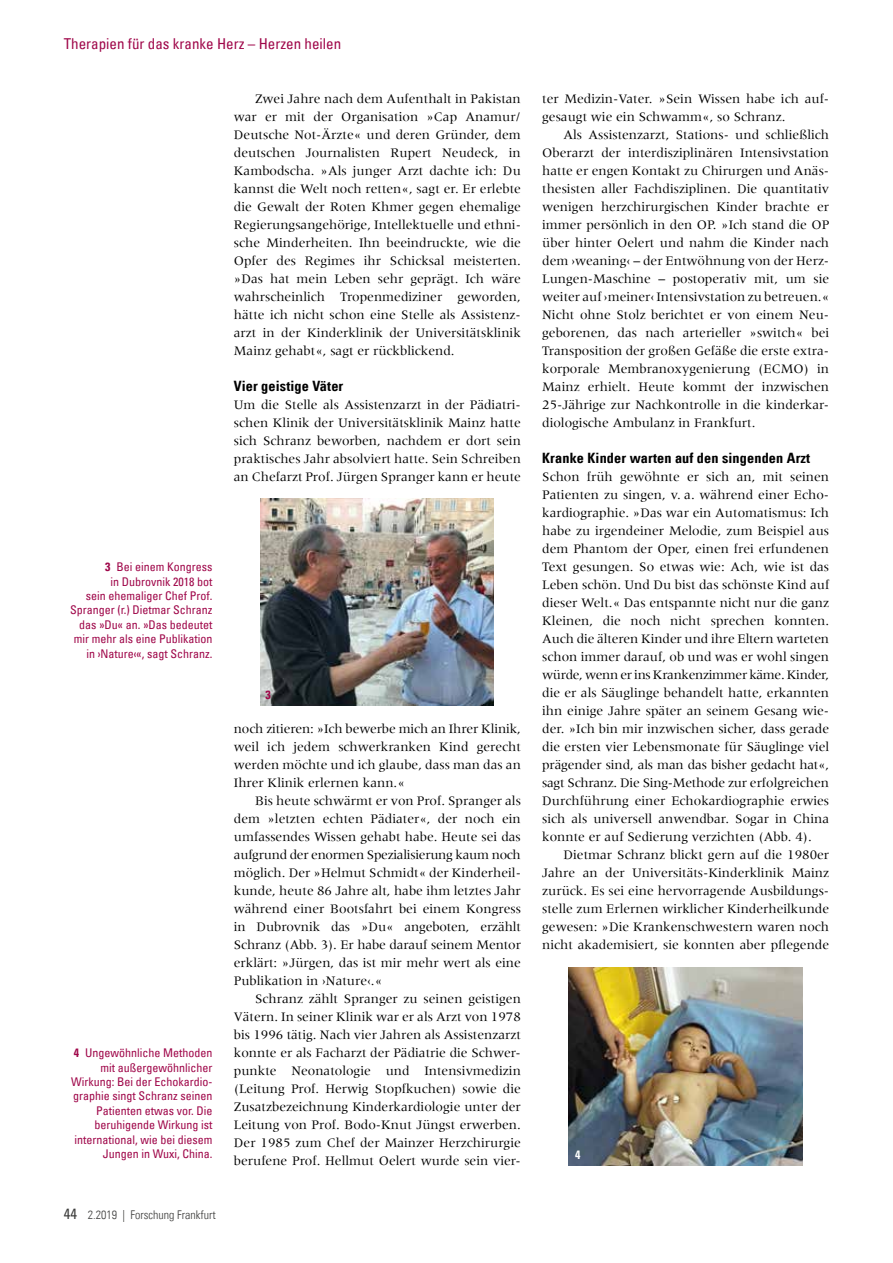
<style>
.page{position:relative;width:893px;height:1263px;background:#fff}
.page>*{position:absolute;margin:0;border:0;box-sizing:border-box;transform-origin:0 0}
.t1{font:condensed 15px "Univers Com 57";color:#9f0649}
.t2{font:14.25px "Univers Com 67 Bold Cond";letter-spacing:.01em;color:#000}
.t3{font:13.5px/18px "Meridien";color:#000;text-align:justify}
.t4{font:condensed 12px/14.4px "Univers Com 57";color:#9f0649;text-align:right}
.t5{font:12px "Univers Com 47 Light Cond";color:#3c3c3b}
.t6{font:12px "Univers Com 67 Bold Cond";color:#9f0649}
.t7{font:12px "Univers Com 67 Bold Cond";color:#fff}
.s1{font-family:"Univers Com 67 Bold Cond";font-stretch:normal}
.s2{font-family:"Univers Com 57";font-stretch:condensed;font-size:15px}
</style>
<div class="page">
<img style="left:569px;top:967px;width:234px;height:198px">
<img style="left:260px;top:499px;width:234px;height:206px">
<p class="t1" style="left:64px;top:34px;width:279px">Therapien für das kranke Herz – Herzen heilen</p>
<p class="t3" style="left:234px;top:90px;width:289px;text-indent:21px">Zwei Jahre nach dem Aufenthalt in Pakistan war er mit der Organisation »Cap Anamur/ Deutsche Not-Ärzte« und deren Gründer, dem deutschen Journalisten Rupert Neudeck, in Kambodscha. »Als junger Arzt dachte ich: Du kannst die Welt noch retten«, sagt er. Er erlebte die Gewalt der Roten Khmer gegen ehemalige Regierungsangehörige, Intellektuelle und ethni&shy;sche Minderheiten. Ihn beeindruckte, wie die Opfer des Regimes ihr Schicksal meisterten. »Das hat mein Leben sehr geprägt. Ich wäre wahrscheinlich Tropenmediziner geworden, hätte ich nicht schon eine Stelle als Assistenz&shy;arzt in der Kinderklinik der Universitätsklinik Mainz gehabt«, sagt er rückblickend.</p>
<p class="t2" style="left:234px;top:377px;width:111px">Vier geistige Väter</p>
<p class="t3" style="left:234px;top:396px;width:289px">Um die Stelle als Assistenzarzt in der Pädiatri&shy;schen Klinik der Universitätsklinik Mainz hatte sich Schranz beworben, nachdem er dort sein praktisches Jahr absolviert hatte. Sein Schreiben an Chefarzt Prof. Jürgen Spranger kann er heute</p>
<p class="t4" style="left:70px;top:559px;width:144px"><span class="s1">3</span> Bei einem Kongress<br>in Dubrovnik 2018 bot<br>sein ehemaliger Chef Prof.<br>Spranger (r.) Dietmar Schranz das »Du« an. »Das bedeutet mir mehr als eine Publikation in ›Nature‹«, sagt Schranz.</p>
<p class="t4" style="left:71px;top:1045px;width:143px"><span class="s1">4</span> Ungewöhnliche Methoden mit außergewöhnlicher<br>Wirkung: Bei der Echokardio&shy;graphie singt Schranz seinen<br>Patienten etwas vor. Die beruhigende Wirkung ist international, wie bei diesem<br>Jungen in Wuxi, China.</p>
<p class="t5" style="left:64px;top:1208px;width:153px"><span class="s2">44</span> 2.2019 | Forschung Frankfurt</p>
<p class="t6" style="left:266px;top:687px;width:7px">3</p>
<p class="t3" style="left:234px;top:720px;width:289px">noch zitieren: »Ich bewerbe mich an Ihrer Klinik, weil ich jedem schwerkranken Kind gerecht werden möchte und ich glaube, dass man das an Ihrer Klinik erlernen kann.«</p>
<p class="t3" style="left:234px;top:792px;width:289px;text-indent:21px">Bis heute schwärmt er von Prof. Spranger als dem »letzten echten Pädiater«, der noch ein umfassendes Wissen gehabt habe. Heute sei das aufgrund der enormen Spezialisierung kaum noch möglich. Der »Helmut Schmidt« der Kinderheil&shy;kunde, heute 86 Jahre alt, habe ihm letztes Jahr während einer Bootsfahrt bei einem Kongress in Dubrovnik das »Du« angeboten, erzählt Schranz (Abb. 3). Er habe darauf seinem Mentor erklärt: »Jürgen, das ist mir mehr wert als eine Publikation in ›Nature‹.«</p>
<p class="t3" style="left:234px;top:990px;width:289px;text-indent:21px">Schranz zählt Spranger zu seinen geistigen Vätern. In seiner Klinik war er als Arzt von 1978 bis 1996 tätig. Nach vier Jahren als Assistenzarzt konnte er als Facharzt der Pädiatrie die Schwer&shy;punkte Neonatologie und Intensivmedizin (Leitung Prof. Herwig Stopfkuchen) sowie die Zusatzbezeichnung Kinderkardiologie unter der Leitung von Prof. Bodo-Knut Jüngst erwerben.<br>Der 1985 zum Chef der Mainzer Herzchirurgie berufene Prof. Hellmut Oelert wurde sein vier-</p>
<p class="t3" style="left:542px;top:90px;width:286px">ter Medizin-Vater. »Sein Wissen habe ich auf&shy;gesaugt wie ein Schwamm«, so Schranz.</p>
<p class="t3" style="left:542px;top:126px;width:289px;text-align:left;text-indent:21px">Als Assistenzarzt, Stations- und schließlich Oberarzt der interdisziplinären Intensivstation hatte er engen Kontakt zu Chirurgen und Anäs&shy;thesisten aller Fachdisziplinen. Die quantitativ wenigen herzchirurgischen Kinder brachte er immer persönlich in den OP. »Ich stand die OP über hinter Oelert und nahm die Kinder nach dem ›weaning‹ – der Entwöhnung von der Herz-Lungen-Maschine – postoperativ mit, um sie weiter auf ›meiner‹ Intensivstation zu betreuen.« Nicht ohne Stolz berichtet er von einem Neu&shy;geborenen, das nach arterieller »switch« bei Transposition der großen Gefäße die erste extra&shy;korporale Membranoxygenierung (ECMO) in Mainz erhielt. Heute kommt der inzwischen 25-Jährige zur Nachkontrolle in die kinderkar&shy;diologische Ambulanz in Frankfurt.</p>
<p class="t2" style="left:542px;top:449px;width:270px">Kranke Kinder warten auf den singenden Arzt</p>
<p class="t3" style="left:542px;top:468px;width:289px">Schon früh gewöhnte er sich an, mit seinen Patienten zu singen, v. a. während einer Echo&shy;kardiographie. »Das war ein Automatismus: Ich habe zu irgendeiner Melodie, zum Beispiel aus dem Phantom der Oper, einen frei erfundenen Text gesungen. So etwas wie: Ach, wie ist das Leben schön. Und Du bist das schönste Kind auf dieser Welt.« Das entspannte nicht nur die ganz Kleinen, die noch nicht sprechen konnten.<br>Auch die älteren Kinder und ihre Eltern warteten schon immer darauf, ob und was er wohl singen würde, wenn er ins Krankenzimmer käme. Kinder, die er als Säuglinge behandelt hatte, erkannten ihn einige Jahre später an seinem Gesang wie&shy;der. »Ich bin mir inzwischen sicher, dass gerade die ersten vier Lebensmonate für Säuglinge viel prägender sind, als man das bisher gedacht hat«, sagt Schranz. Die Sing-Methode zur erfolgreichen Durchführung einer Echokardiographie erwies sich als universell anwendbar. Sogar in China konnte er auf Sedierung verzichten (Abb. 4).</p>
<p class="t3" style="left:542px;top:846px;width:289px;text-indent:21px">Dietmar Schranz blickt gern auf die 1980er Jahre an der Universitäts-Kinderklinik Mainz zurück. Es sei eine hervorragende Ausbildungs&shy;stelle zum Erlernen wirklicher Kinderheilkunde gewesen: »Die Krankenschwestern waren noch nicht akademisiert, sie konnten aber pflegende</p>
<p class="t7" style="left:575px;top:1147px;width:7px">4</p>
</div>
